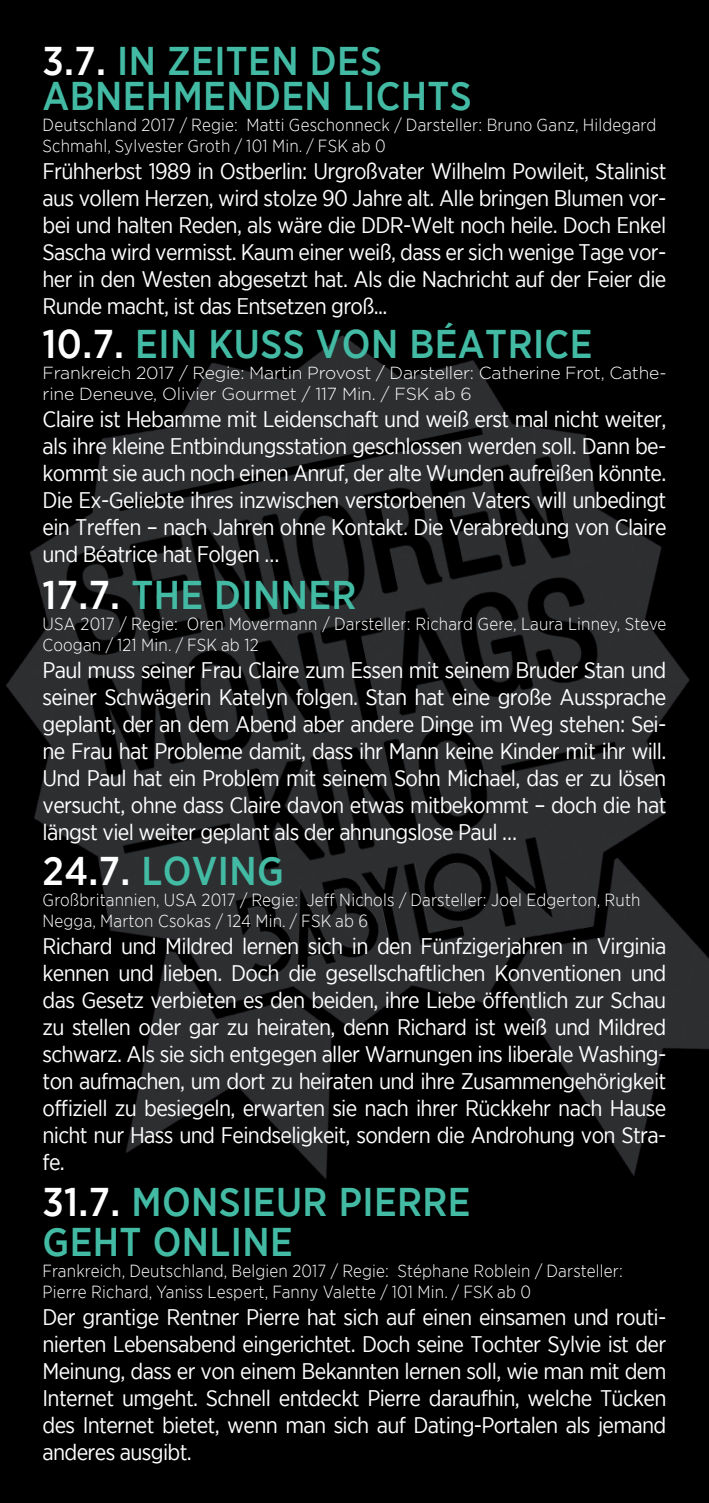
<style>
.page{position:relative;width:709px;height:1503px;background:#fff}
.page>*{position:absolute;margin:0;border:0;box-sizing:border-box;transform-origin:0 0}
.t1{font:500 40px/40px "Gotham Narrow";letter-spacing:.01em;color:#43baa3}
.t2{font:22.5px/27px "Gotham Narrow";letter-spacing:-.03em;color:#fff;text-align:justify}
.t3{font:300 17.5px/21px "Gotham Narrow";letter-spacing:.01em;color:#fff}
.t4{font:300 17.5px/21px "Gotham";letter-spacing:-.01em;color:#fff}
.s1{color:#fff}
</style>
<div class="page">
<div style="left:0;top:0;width:709px;height:1502px;background:#000"></div>
<img style="left:6px;top:335px;width:703px;height:844px">
<h1 class="t1" style="left:43px;top:42px;width:431px;line-height:35px"><span class="s1">3.7.</span> IN ZEITEN DES<br>ABNEHMENDEN LICHTS</h1>
<p class="t3" style="left:43px;top:113px;width:615px">Deutschland 2017 / Regie: Matti Geschonneck / Darsteller: Bruno Ganz, Hildegard<br>Schmahl, Sylvester Groth / 101 Min. / FSK ab 0</p>
<p class="t2" style="left:43px;top:157px;width:625px">Frühherbst 1989 in Ostberlin: Urgroßvater Wilhelm Powileit, Stalinist aus vollem Herzen, wird stolze 90 Jahre alt. Alle bringen Blumen vor&shy;bei und halten Reden, als wäre die DDR-Welt noch heile. Doch Enkel Sascha wird vermisst. Kaum einer weiß, dass er sich wenige Tage vor&shy;her in den Westen abgesetzt hat. Als die Nachricht auf der Feier die Runde macht, ist das Entsetzen groß...</p>
<h1 class="t1" style="left:43px;top:323px;width:551px"><span class="s1">10.7.</span> EIN KUSS VON BÉATRICE</h1>
<p class="t4" style="left:43px;top:361px;width:625px">Frankreich 2017 / Regie: Martin Provost / Darsteller: Catherine Frot, Cathe&shy;rine Deneuve, Olivier Gourmet / 117 Min. / FSK ab 6</p>
<p class="t2" style="left:43px;top:405px;width:625px">Claire ist Hebamme mit Leidenschaft und weiß erst mal nicht weiter, als ihre kleine Entbindungsstation geschlossen werden soll. Dann be&shy;kommt sie auch noch einen Anruf, der alte Wunden aufreißen könnte.<br>Die Ex-Geliebte ihres inzwischen verstorbenen Vaters will unbedingt ein Treffen – nach Jahren ohne Kontakt. Die Verabredung von Claire und Béatrice hat Folgen …</p>
<h1 class="t1" style="left:43px;top:574px;width:315px"><span class="s1">17.7.</span> THE DINNER</h1>
<p class="t3" style="left:43px;top:612px;width:625px">USA 2017 / Regie: Oren Movermann / Darsteller: Richard Gere, Laura Linney, Steve<br>Coogan / 121 Min. / FSK ab 12</p>
<p class="t2" style="left:43px;top:656px;width:625px">Paul muss seiner Frau Claire zum Essen mit seinem Bruder Stan und seiner Schwägerin Katelyn folgen. Stan hat eine große Aussprache geplant, der an dem Abend aber andere Dinge im Weg stehen: Sei&shy;ne Frau hat Probleme damit, dass ihr Mann keine Kinder mit ihr will.<br>Und Paul hat ein Problem mit seinem Sohn Michael, das er zu lösen versucht, ohne dass Claire davon etwas mitbekommt – doch die hat längst viel weiter geplant als der ahnungslose Paul …</p>
<h1 class="t1" style="left:43px;top:850px;width:243px"><span class="s1">24.7.</span> LOVING</h1>
<p class="t3" style="left:43px;top:889px;width:599px">Großbritannien, USA 2017 / Regie: Jeff Nichols / Darsteller: Joel Edgerton, Ruth<br>Negga, Marton Csokas / 124 Min. / FSK ab 6</p>
<p class="t2" style="left:43px;top:932px;width:625px">Richard und Mildred lernen sich in den Fünfzigerjahren in Virginia kennen und lieben. Doch die gesellschaftlichen Konventionen und das Gesetz verbieten es den beiden, ihre Liebe öffentlich zur Schau zu stellen oder gar zu heiraten, denn Richard ist weiß und Mildred schwarz. Als sie sich entgegen aller Warnungen ins liberale Washing&shy;ton aufmachen, um dort zu heiraten und ihre Zusammengehörigkeit offiziell zu besiegeln, erwarten sie nach ihrer Rückkehr nach Hause nicht nur Hass und Feindseligkeit, sondern die Androhung von Stra&shy;fe.</p>
<h1 class="t1" style="left:43px;top:1181px;width:429px"><span class="s1">31.7.</span> MONSIEUR PIERRE<br>GEHT ONLINE</h1>
<p class="t3" style="left:43px;top:1260px;width:581px">Frankreich, Deutschland, Belgien 2017 / Regie: Stéphane Roblein / Darsteller:<br>Pierre Richard, Yaniss Lespert, Fanny Valette / 101 Min. / FSK ab 0</p>
<p class="t2" style="left:43px;top:1303px;width:625px">Der grantige Rentner Pierre hat sich auf einen einsamen und routi&shy;nierten Lebensabend eingerichtet. Doch seine Tochter Sylvie ist der Meinung, dass er von einem Bekannten lernen soll, wie man mit dem Internet umgeht. Schnell entdeckt Pierre daraufhin, welche Tücken des Internet bietet, wenn man sich auf Dating-Portalen als jemand anderes ausgibt.</p>
</div>
